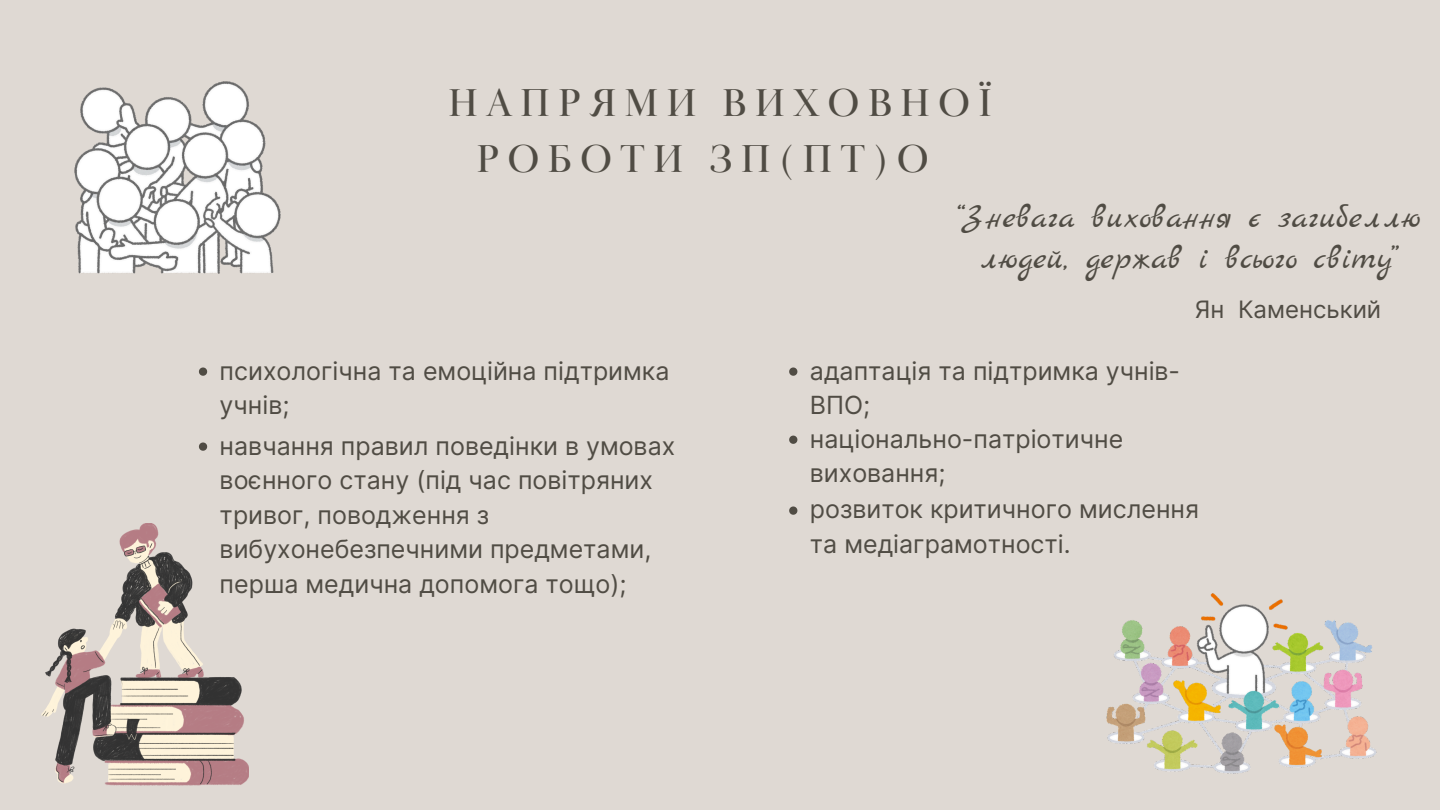
<style>
.page{position:relative;width:1440px;height:810px;background:#dfd9d3}
.page>*{position:absolute;margin:0;border:0;box-sizing:border-box;transform-origin:0 0}
.t1{font:40px/55.5px "Baskerville Display PT";letter-spacing:.2em;color:#504c44}
.t2{font:34px/40.5px "Marck Script";color:#504c44;text-align:center}
.t3{font:25px/34.5px "Inter";color:#504c44}
.t4{font:24px "Inter";color:#504c44}
</style>
<div class="page">
<svg style="left:42px;top:523px;width:207px;height:262px"></svg>
<img style="left:1106px;top:593px;width:270px;height:181px">
<img style="left:74px;top:81px;width:206px;height:193px">
<svg style="left:199px;top:368px;width:8px;height:8px"></svg>
<svg style="left:199px;top:442px;width:8px;height:9px"></svg>
<svg style="left:789px;top:368px;width:8px;height:8px"></svg>
<svg style="left:789px;top:506px;width:8px;height:9px"></svg>
<svg style="left:789px;top:436px;width:8px;height:8px"></svg>
<p class="t1" style="left:476px;top:77px;width:517px;text-indent:-28px">НАПРЯМИ ВИХОВНОЇ<br>РОБОТИ ЗП(ПТ)О</p>
<h2 class="t3" style="left:220px;top:353px;width:451px">психологічна та емоційна підтримка учнів;</h2>
<p class="t3" style="left:220px;top:428px;width:457px">навчання правил поведінки в умовах воєнного стану (під час повітряних тривог, поводження з вибухонебезпечними предметами, перша медична допомога тощо);</p>
<p class="t2" style="left:957px;top:199px;width:465px">“Зневага виховання є загибеллю людей, держав і всього світу”</p>
<p class="t4" style="left:1195px;top:295px;width:188px">Ян Каменський</p>
<p class="t3" style="left:810px;top:353px;width:372px">адаптація та підтримка учнів-<br>ВПО;</p>
<p class="t3" style="left:810px;top:421px;width:315px">національно-патріотичне виховання;</p>
<p class="t3" style="left:810px;top:492px;width:391px">розвиток критичного мислення та медіаграмотності.</p>
</div>
